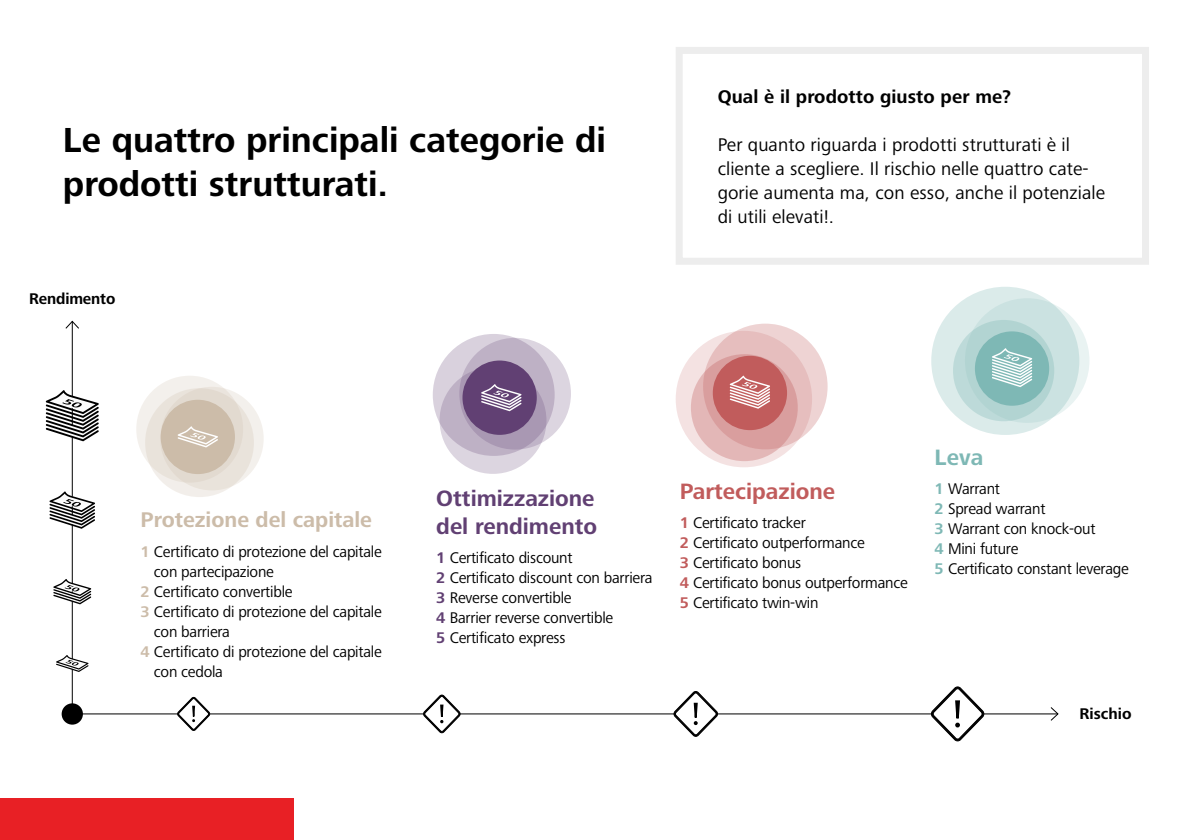
<style>
.page{position:relative;width:1191px;height:840px;background:#fff}
.page>*{position:absolute;margin:0;border:0;box-sizing:border-box;transform-origin:0 0}
.t1{font:700 36px/44px "Frutiger Next LTW1 G";color:#000}
.t2{font:700 23px/28px "Frutiger Next LTW1 G";color:#614073}
.t3{font:700 23px "Frutiger Next LTW1 G";color:#c15c5c}
.t4{font:700 23px "Frutiger Next LTW1 G";color:#7eb8b5}
.t5{font:700 22px "Frutiger Next LTW1 G";color:#ccbca9}
.t6{font:19px/24px "Frutiger Next LTW1 G";letter-spacing:.005em;color:#000}
.t7{font:700 19px "Frutiger Next LTW1 G";letter-spacing:.005em;color:#000}
.t8{font:16px/20px "Frutiger Next LTW1 G";letter-spacing:-.015em;color:#000}
.t9{font:700 16px "Frutiger Next LTW1 G";letter-spacing:-.01em;color:#000}
.s1{font-weight:700;color:#ccbca9}
.s2{font-weight:700;color:#614073}
.s3{font-weight:700;color:#c15c5c}
.s4{font-weight:700;color:#7eb8b5}
</style>
<div class="page">
<div style="left:0;top:797px;width:294px;height:42px;background:#e82025"></div>
<div style="left:675px;top:47px;width:474px;height:217px;border:7px solid #ededed"></div>
<hr style="left:72px;top:321px;width:1px;height:393px;background:#000">
<svg style="left:65px;top:320px;width:14px;height:9px"></svg>
<hr style="left:81px;top:713px;width:977px;height:1px;background:#000">
<svg style="left:1049px;top:707px;width:10px;height:14px"></svg>
<div style="left:62px;top:703px;width:21px;height:21px;background:#000;border-radius:50%"></div>
<svg style="left:46px;top:390px;width:53px;height:51px"></svg>
<svg style="left:49px;top:491px;width:46px;height:37px"></svg>
<svg style="left:53px;top:578px;width:38px;height:26px"></svg>
<div style="left:160px;top:386px;width:104px;height:104px;background:#f3f0ec;border-radius:50%"></div>
<svg style="left:136px;top:375px;width:107px;height:107px;fill:#f3f0ec"></svg>
<div style="left:145px;top:388px;width:109px;height:109px;background:linear-gradient(to bottom,#e3dbd1,#ece6e0);border-radius:50%"></div>
<div style="left:161px;top:399px;width:74px;height:75px;background:#ccbca9;border-radius:50%"></div>
<svg style="left:178px;top:426px;width:40px;height:21px"></svg>
<svg style="left:459px;top:337px;width:112px;height:112px;background:#dbd4df"></svg>
<svg style="left:439px;top:367px;width:107px;height:106px;background:#d8d0dc"></svg>
<svg style="left:433px;top:334px;width:121px;height:121px;background:#bfb2c6"></svg>
<div style="left:462px;top:360px;width:75px;height:74px;background:#614073;border-radius:50%"></div>
<svg style="left:481px;top:384px;width:40px;height:27px"></svg>
<div style="left:703px;top:323px;width:124px;height:126px;background:#eed3d3;border-radius:50%"></div>
<svg style="left:675px;top:330px;width:137px;height:137px;background:#e5bdbd"></svg>
<div style="left:713px;top:355px;width:74px;height:75px;background:#c15c5c;border-radius:50%"></div>
<svg style="left:729px;top:375px;width:41px;height:33px"></svg>
<svg style="left:965px;top:298px;width:124px;height:124px"></svg>
<svg style="left:931px;top:286px;width:148px;height:148px;background:#cae1e0"></svg>
<div style="left:975px;top:331px;width:74px;height:74px;background:#7eb8b5;border-radius:50%"></div>
<svg style="left:992px;top:348px;width:40px;height:39px"></svg>
<svg style="left:56px;top:654px;width:33px;height:17px"></svg>
<svg style="left:930px;top:686px;width:54px;height:56px"></svg>
<svg style="left:673px;top:691px;width:45px;height:46px"></svg>
<svg style="left:423px;top:694px;width:38px;height:40px"></svg>
<svg style="left:177px;top:696px;width:33px;height:35px"></svg>
<h1 class="t1" style="left:63px;top:119px;width:544px">Le quattro principali categorie di prodotti strutturati.</h1>
<p class="t9" style="left:29px;top:289px;width:88px">Rendimento</p>
<p class="t7" style="left:717px;top:85px;width:295px">Qual è il prodotto giusto per me?</p>
<p class="t6" style="left:717px;top:133px;width:389px">Per quanto riguarda i prodotti strutturati è il cliente a scegliere. Il rischio nelle quattro cate&shy;gorie aumenta ma, con esso, anche il potenziale di utili elevati!.</p>
<h3 class="t5" style="left:140px;top:507px;width:233px">Protezione del capitale</h3>
<p class="t8" style="left:140px;top:542px;width:243px"><span class="s1">1</span> Certificato di protezione del capitale</p>
<p class="t8" style="left:154px;top:562px;width:121px">con partecipazione</p>
<p class="t8" style="left:140px;top:582px;width:154px"><span class="s1">2</span> Certificato convertible</p>
<p class="t8" style="left:140px;top:602px;width:243px"><span class="s1">3</span> Certificato di protezione del capitale</p>
<p class="t8" style="left:154px;top:622px;width:78px">con barriera</p>
<p class="t8" style="left:140px;top:642px;width:243px"><span class="s1">4</span> Certificato di protezione del capitale</p>
<p class="t8" style="left:154px;top:662px;width:71px">con cedola</p>
<h2 class="t2" style="left:436px;top:484px;width:162px">Ottimizzazione del rendimento</h2>
<p class="t8" style="left:436px;top:547px;width:218px"><span class="s2">1</span> Certificato discount<br><span class="s2">2</span> Certificato discount con barriera<br><span class="s2">3</span> Reverse convertible<br><span class="s2">4</span> Barrier reverse convertible<br><span class="s2">5</span> Certificato express</p>
<h2 class="t3" style="left:680px;top:478px;width:157px">Partecipazione</h2>
<p class="t8" style="left:680px;top:513px;width:230px"><span class="s3">1</span> Certificato tracker<br><span class="s3">2</span> Certificato outperformance<br><span class="s3">3</span> Certificato bonus<br><span class="s3">4</span> Certificato bonus outperformance<br><span class="s3">5</span> Certificato twin-win</p>
<h2 class="t4" style="left:934px;top:443px;width:50px">Leva</h2>
<p class="t8" style="left:934px;top:479px;width:196px"><span class="s4">1</span> Warrant<br><span class="s4">2</span> Spread warrant<br><span class="s4">3</span> Warrant con knock-out<br><span class="s4">4</span> Mini future<br><span class="s4">5</span> Certificato constant leverage</p>
<p class="t9" style="left:1079px;top:704px;width:54px">Rischio</p>
</div>
